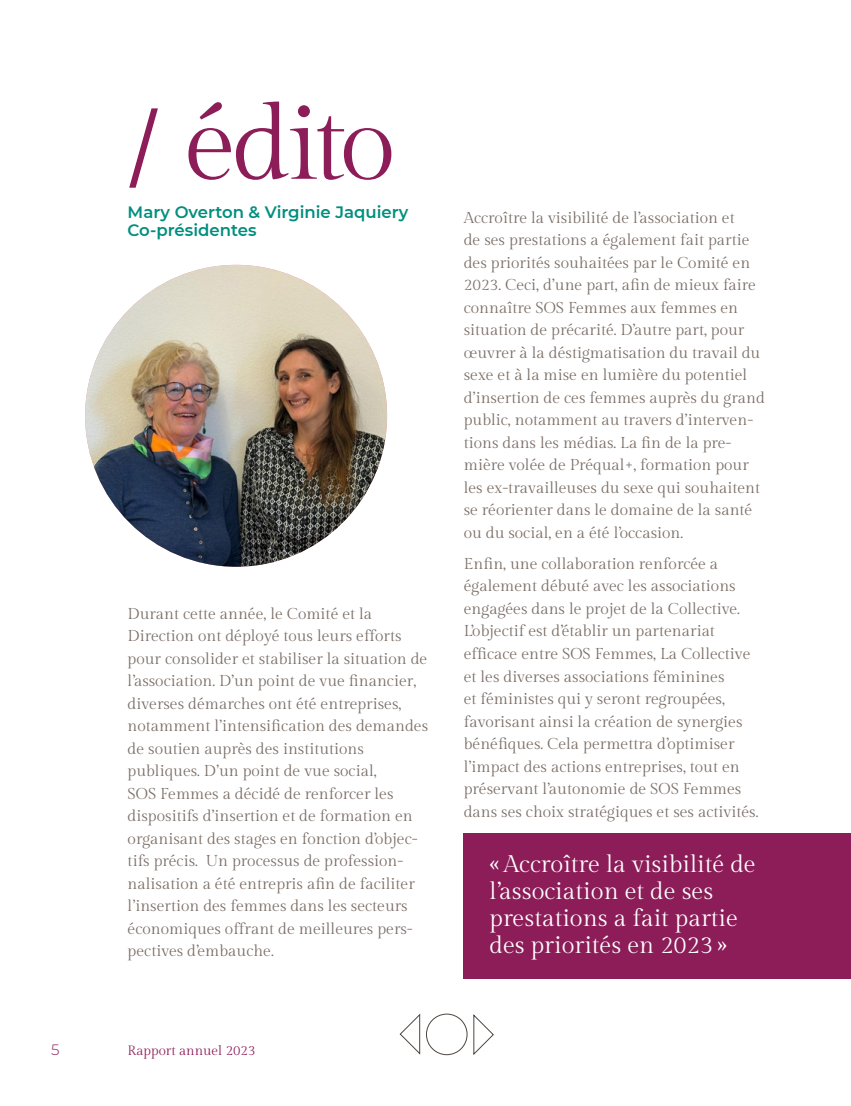
<style>
.page{position:relative;width:851px;height:1106px;background:#fff}
.page>*{position:absolute;margin:0;border:0;box-sizing:border-box;transform-origin:0 0}
.t1{font:105px "Gilda Display";letter-spacing:-.05em;color:#8c1d58}
.t2{font:24px/27px "Gilda Display";color:#fff}
.t3{font:600 16.5px/18px "Montserrat";color:#008f7e}
.t4{font:15.75px/22.5px "Gilda Display";color:#7b6e66}
.t5{font:300 15px "Montserrat";color:#8c1d58}
.t6{font:13.5px "Gilda Display";color:#8c1d58}
</style>
<div class="page">
<img style="left:85px;top:265px;width:302px;height:302px;border-radius:151px">
<div style="left:463px;top:833px;width:387px;height:145px;background:#8c1d58"></div>
<svg style="left:399px;top:1014px;width:21px;height:40px"></svg>
<svg style="left:473px;top:1014px;width:21px;height:40px"></svg>
<div style="left:426px;top:1013px;width:41px;height:41px;border:1px solid #4e463f;border-radius:50%"></div>
<h1 class="t1" style="left:128px;top:85px;width:269px">/ édito</h1>
<p class="t3" style="left:128px;top:202px;width:282px">Mary Overton &amp; Virginie Jaquiery<br>Co-présidentes</p>
<p class="t4" style="left:128px;top:602px;width:302px">Durant cette année, le Comité et la Direction ont déployé tous leurs efforts pour consolider et stabiliser la situation de l’association. D’un point de vue financier, diverses démarches ont été entreprises, notamment l’intensification des demandes de soutien auprès des institutions publiques. D’un point de vue social,<br>SOS Femmes a décidé de renforcer les dispositifs d’insertion et de formation en organisant des stages en fonction d’objec&shy;tifs précis. Un processus de profession&shy;nalisation a été entrepris afin de faciliter l’insertion des femmes dans les secteurs économiques offrant de meilleures pers&shy;pectives d’embauche.</p>
<p class="t5" style="left:51px;top:1039px;width:10px">5</p>
<p class="t6" style="left:128px;top:1042px;width:129px">Rapport annuel 2023</p>
<p class="t4" style="left:463px;top:207px;width:302px">Accroître la visibilité de l’association et<br>de ses prestations a également fait partie des priorités souhaitées par le Comité en 2023. Ceci, d’une part, afin de mieux faire connaître SOS Femmes aux femmes en situation de précarité. D’autre part, pour œuvrer à la déstigmatisation du travail du sexe et à la mise en lumière du potentiel d’insertion de ces femmes auprès du grand public, notamment au travers d’interven&shy;tions dans les médias. La fin de la pre&shy;mière volée de Préqual+, formation pour les ex-travailleuses du sexe qui souhaitent se réorienter dans le domaine de la santé ou du social, en a été l’occasion.</p>
<p class="t4" style="left:463px;top:553px;width:296px">Enfin, une collaboration renforcée a également débuté avec les associations engagées dans le projet de la Collective.<br>L’objectif est d’établir un partenariat efficace entre SOS Femmes, La Collective et les diverses associations féminines<br>et féministes qui y seront regroupées, favorisant ainsi la création de synergies bénéfiques. Cela permettra d’optimiser l’impact des actions entreprises, tout en préservant l’autonomie de SOS Femmes dans ses choix stratégiques et ses activités.</p>
<h2 class="t2" style="left:489px;top:851px;width:268px">«Accroître la visibilité de l’association et de ses prestations a fait partie des priorités en 2023»</h2>
</div>
